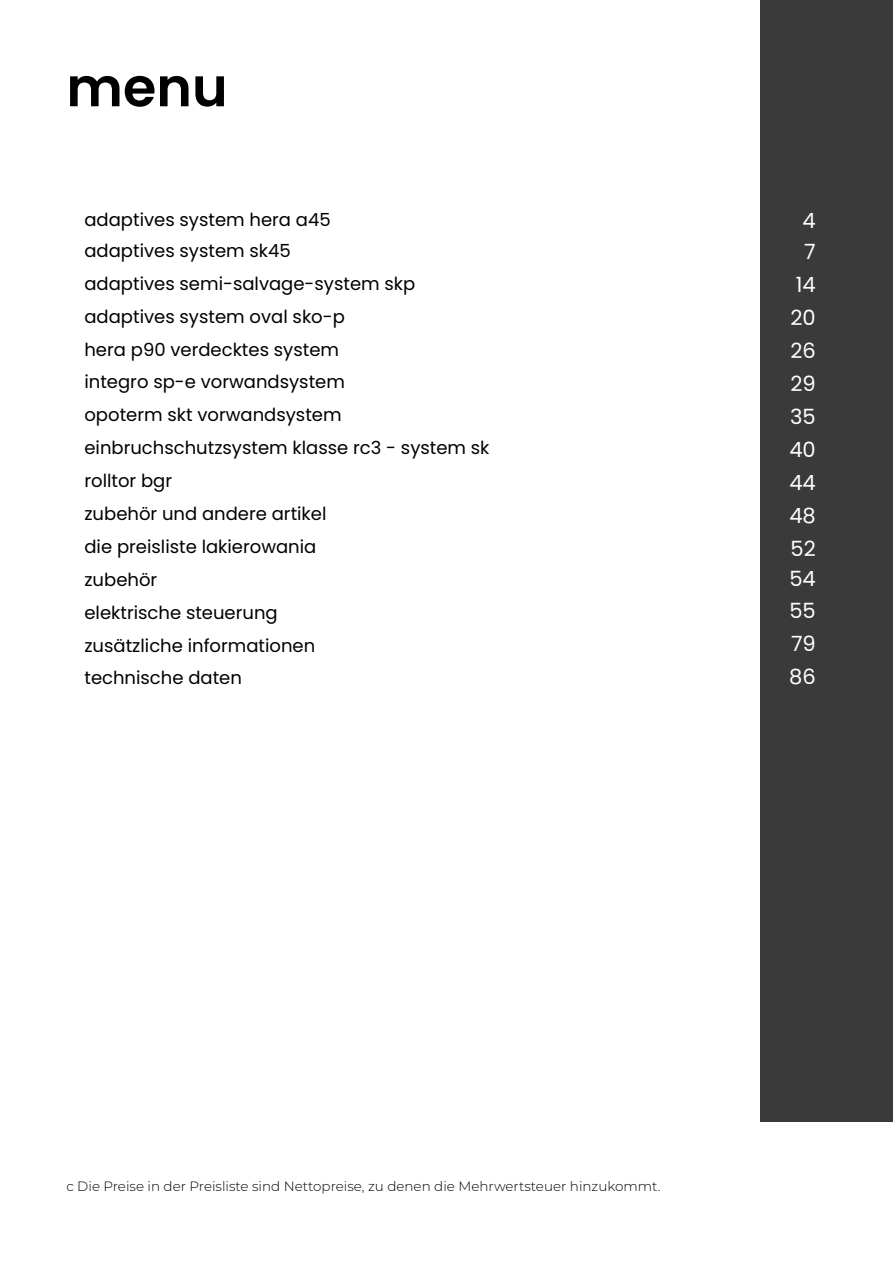
<style>
.page{position:relative;width:893px;height:1263px;background:#fff}
.page>*{position:absolute;margin:0;border:0;box-sizing:border-box;transform-origin:0 0}
.t1{font:600 54px "Poppins";color:#000}
.t2{font:21px/33px "Poppins";color:#fff}
.t3{font:18px/33px "Poppins";color:#000}
.t4{font:300 13.5px "Montserrat";color:#000}
</style>
<div class="page">
<div style="left:760px;top:0;width:133px;height:1122px;background:#3a3a3a"></div>
<h1 class="t1" style="left:66px;top:56px;width:163px">menu</h1>
<p class="t3" style="left:84px;top:204px;width:248px;line-height:31px">adaptives system hera a45 adaptives system sk45</p>
<p class="t3" style="left:84px;top:267px;width:332px">adaptives semi-salvage-system skp adaptives system oval sko-p<br>hera p90 verdecktes system</p>
<p class="t3" style="left:84px;top:365px;width:407px">integro sp-e vorwandsystem<br>opoterm skt vorwandsystem einbruchschutzsystem klasse rc3 - system sk rolltor bgr<br>zubehör und andere artikel<br>die preisliste lakierowania<br>zubehör<br>elektrische steuerung<br>zusätzliche informationen<br>technische daten</p>
<p class="t2" style="left:803px;top:205px;width:15px;line-height:31px">4<br>7</p>
<p class="t2" style="left:789px;top:268px;width:28px;text-align:center">14<br>20<br>26<br>29<br>35<br>40<br>44<br>48<br>52</p>
<p class="t2" style="left:789px;top:562px;width:28px;text-align:justify">54<br>55<br>79<br>86</p>
<p class="t4" style="left:66px;top:1176px;width:595px">c Die Preise in der Preisliste sind Nettopreise, zu denen die Mehrwertsteuer hinzukommt.</p>
</div>
